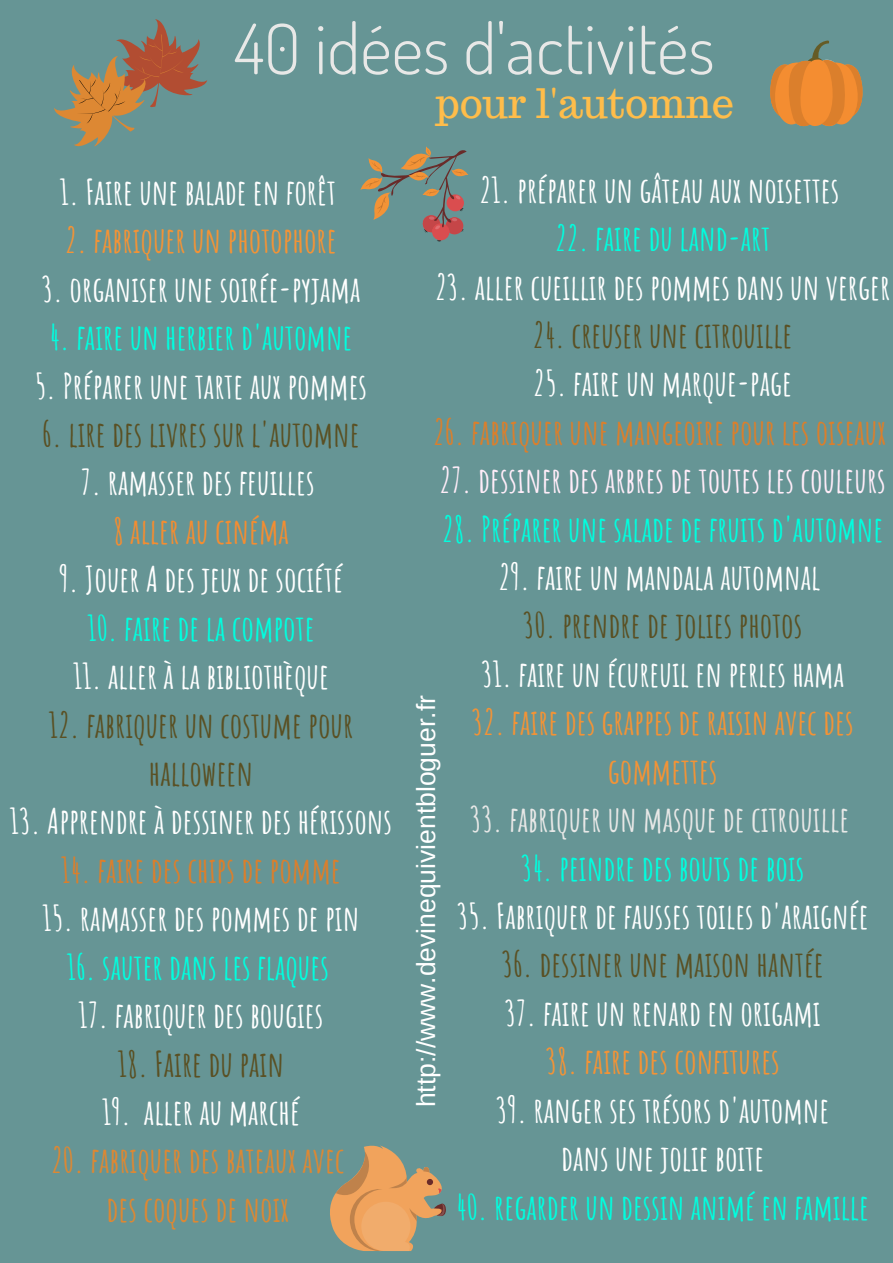
<style>
.page{position:relative;width:893px;height:1263px;background:#669595}
.page>*{position:absolute;margin:0;border:0;box-sizing:border-box;transform-origin:0 0}
.t1{font:300 69.6px "Dosis";color:#e8e8e7}
.t2{font:39.75px "Trocchi";color:#ffbd4a}
.t3{font:700 34.8px/48.4px "Amatic SC";color:#fff;text-align:center}
.t4{font:700 34.8px "Amatic SC";color:#00ffdf}
.t5{font:700 34.8px/48.4px "Amatic SC";color:#5a5023;text-align:center}
.t6{font:700 34.8px/48.4px "Amatic SC";color:#f39336;text-align:center}
.t7{font:700 34.8px "Amatic SC";color:#db7f2c}
.t8{font:700 34.8px/48.4px "Amatic SC";color:#d83;text-align:center}
.t9{font:700 34.8px "Amatic SC";color:#ffedf9}
.t10{font:700 34.8px "Amatic SC";color:#e8e8e7}
.t11{font:700 34.8px "Amatic SC";color:#f48d31}
.t12{font:26.55px "Arimo";color:#fff}
</style>
<div class="page">
<svg style="left:360px;top:146px;width:108px;height:96px;background:#7d897f"></svg>
<svg style="left:770px;top:41px;width:92px;height:85px;background:#be8b4e"></svg>
<svg style="left:330px;top:1145px;width:116px;height:107px;background:#b99c71"></svg>
<svg style="left:54px;top:19px;width:153px;height:127px;background:#878572"></svg>
<h1 class="t1" style="left:234px;top:3px;width:482px">40 idées d'activités</h1>
<p class="t2" style="left:436px;top:78px;width:299px">pour l'automne</p>
<p class="t3" style="left:60px;top:167px;width:278px">1. Faire une balade en forêt</p>
<p class="t6" style="left:65px;top:216px;width:273px">2. fabriquer un photophore</p>
<p class="t3" style="left:42px;top:264px;width:320px">3. organiser une soirée-pyjama</p>
<p class="t4" style="left:49px;top:315px;width:305px">4. faire un herbier d'automne</p>
<p class="t3" style="left:35px;top:361px;width:334px">5. Préparer une tarte aux pommes</p>
<p class="t5" style="left:42px;top:409px;width:319px">6. lire des livres sur l'automne</p>
<p class="t3" style="left:81px;top:458px;width:235px">7. ramasser des feuilles</p>
<p class="t11" style="left:113px;top:508px;width:177px">8 aller au cinéma</p>
<p class="t3" style="left:59px;top:555px;width:285px">9. Jouer A des jeux de société</p>
<p class="t4" style="left:87px;top:605px;width:229px">10. faire de la compote</p>
<p class="t3" style="left:73px;top:651px;width:257px">11. aller à la bibliothèque</p>
<p class="t5" style="left:49px;top:700px;width:306px">12. fabriquer un costume pour halloween</p>
<p class="t3" style="left:10px;top:797px;width:384px">13. Apprendre à dessiner des hérissons</p>
<p class="t7" style="left:61px;top:847px;width:281px">14. faire des chips de pomme</p>
<p class="t3" style="left:43px;top:894px;width:318px">15. ramasser des pommes de pin</p>
<p class="t4" style="left:67px;top:944px;width:264px">16. sauter dans les flaques</p>
<p class="t3" style="left:79px;top:990px;width:246px">17. fabriquer des bougies</p>
<p class="t5" style="left:118px;top:1039px;width:168px">18. Faire du pain</p>
<p class="t3" style="left:102px;top:1087px;width:199px">19. aller au marché</p>
<p class="t8" style="left:51px;top:1136px;width:295px">20. fabriquer des bateaux avec des coques de noix</p>
<p class="t3" style="left:480px;top:165px;width:361px">21. préparer un gâteau aux noisettes</p>
<p class="t4" style="left:555px;top:216px;width:217px">22. faire du land-art</p>
<p class="t3" style="left:435px;top:262px;width:457px">23. aller cueillir des pommes dans un verger</p>
<p class="t5" style="left:533px;top:310px;width:261px">24. creuser une citrouille</p>
<p class="t3" style="left:533px;top:359px;width:260px">25. faire un marque-page</p>
<p class="t7" style="left:433px;top:409px;width:454px">26. fabriquer une mangeoire pour les oiseaux</p>
<p class="t9" style="left:439px;top:458px;width:448px">27. dessiner des arbres de toutes les couleurs</p>
<p class="t4" style="left:442px;top:506px;width:443px">28. Préparer une salade de fruits d'automne</p>
<p class="t3" style="left:498px;top:552px;width:323px">29. faire un mandala automnal</p>
<p class="t5" style="left:523px;top:601px;width:281px">30. prendre de jolies photos</p>
<p class="t3" style="left:481px;top:649px;width:365px">31. faire un écureuil en perles hama</p>
<p class="t6" style="left:472px;top:698px;width:384px">32. faire des grappes de raisin avec des gommettes</p>
<p class="t10" style="left:470px;top:797px;width:381px">33. fabriquer un masque de citrouille</p>
<p class="t4" style="left:521px;top:845px;width:285px">34. peindre des bouts de bois</p>
<p class="t3" style="left:457px;top:891px;width:413px">35. Fabriquer de fausses toiles d'araignée</p>
<p class="t5" style="left:502px;top:940px;width:324px">36. dessiner une maison hantée</p>
<p class="t3" style="left:505px;top:988px;width:318px">37. faire un renard en origami</p>
<p class="t6" style="left:545px;top:1037px;width:236px">38. faire des confitures</p>
<p class="t3" style="left:496px;top:1085px;width:335px">39. ranger ses trésors d'automne dans une jolie boite</p>
<p class="t4" style="left:456px;top:1184px;width:414px">40. regarder un dessin animé en famille</p>
<p class="t12" style="left:411px;top:1107px;width:414px;rotate:-90deg">http://www.devinequivientbloguer.fr</p>
</div>
